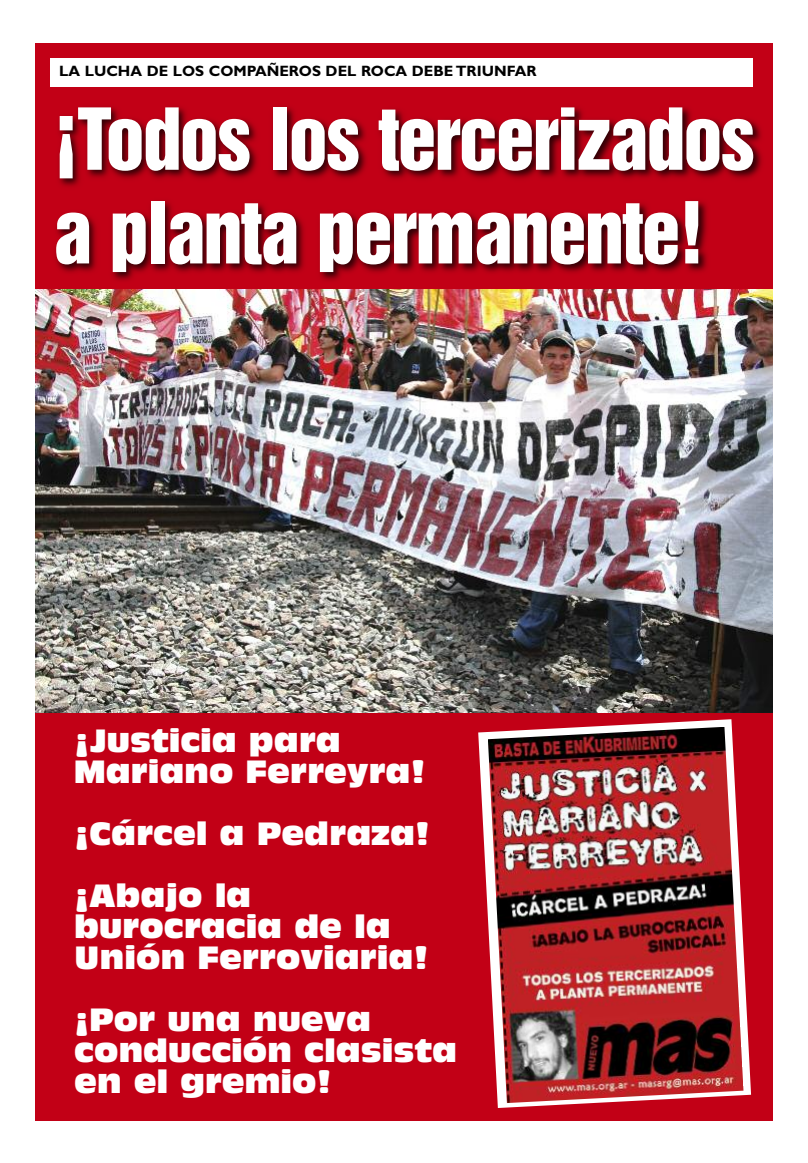
<style>
.page{position:relative;width:808px;height:1163px;background:#fff}
.page>*{position:absolute;margin:0;border:0;box-sizing:border-box;transform-origin:0 0}
.t1{font:78px/93.6px "Helvetica Inserat";letter-spacing:-.025em;color:#fff}
.t2{font:30px/31px "Antique Olive Compact";color:#fff}
.t3{font:700 15px "Gill Sans";color:#000}
</style>
<div class="page">
<div style="left:35px;top:43px;width:737px;height:1077px;background:#c20016"></div>
<div style="left:50px;top:58px;width:702px;height:29px;background:#fff"></div>
<img style="left:35px;top:95px;width:738px;height:220px">
<img style="left:36px;top:290px;width:736px;height:422px">
<svg style="left:478px;top:719px;width:273px;height:388px"></svg>
<img style="left:488px;top:726px;width:255px;height:376px">
<p class="t3" style="left:59px;top:65px;width:479px">LA LUCHA DE LOS COMPAÑEROS DEL ROCA DEBE TRIUNFAR</p>
<h1 class="t1" style="left:53px;top:96px;width:703px">¡Todos los tercerizados a planta permanente!</h1>
<p class="t2" style="left:74px;top:726px;width:353px">¡Justicia para<br>Mariano Ferreyra!</p>
<p class="t2" style="left:74px;top:803px;width:357px;line-height:62px">¡Cárcel a Pedraza! ¡Abajo la</p>
<p class="t2" style="left:74px;top:912px;width:356px">burocracia de la<br>Unión Ferroviaria!</p>
<p class="t2" style="left:74px;top:1005px;width:384px">¡Por una nueva conducción clasista en el gremio!</p>
</div>
